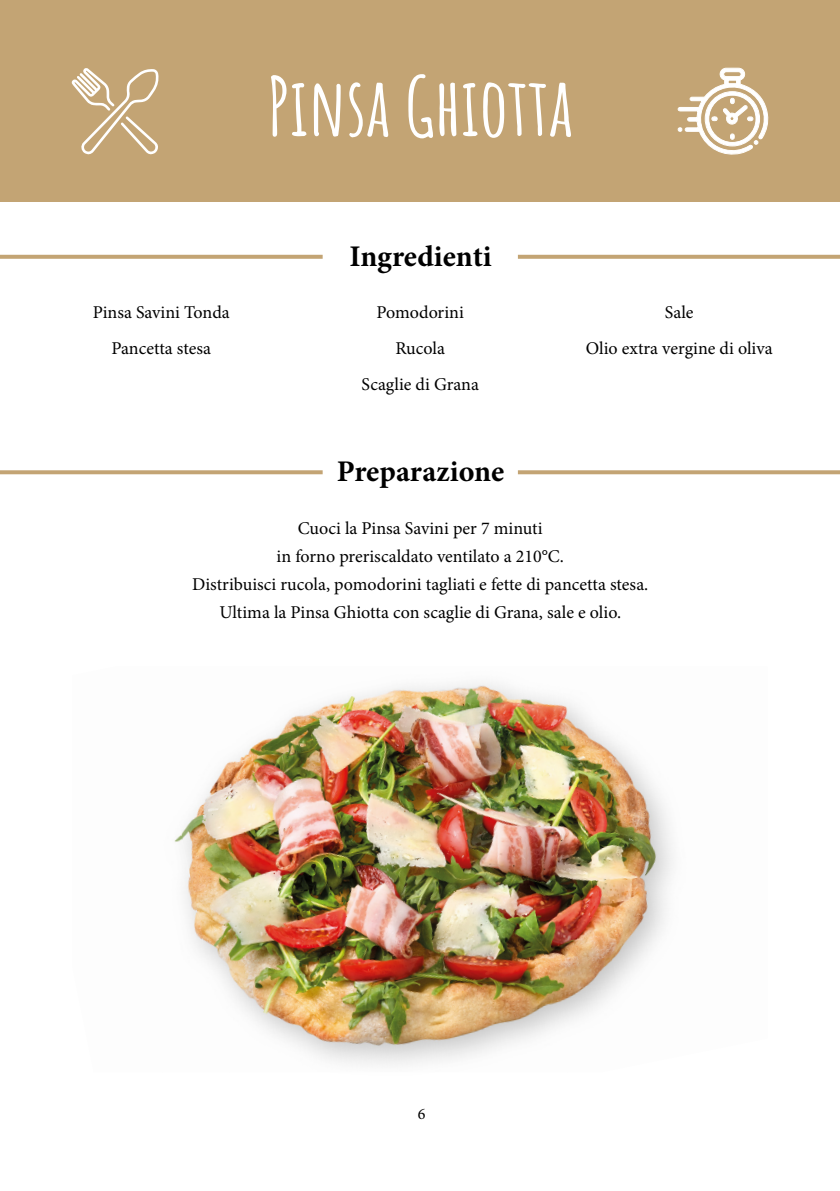
<style>
.page{position:relative;width:840px;height:1191px;background:#fff}
.page>*{position:absolute;margin:0;border:0;box-sizing:border-box;transform-origin:0 0}
.t1{font:700 80px "Amatic SC";color:#fff}
.t2{font:700 30px "Minion Pro";color:#000}
.t3{font:18px/36px "Minion Pro";color:#000;text-align:center}
.t4{font:16px "Minion Pro";color:#000}
</style>
<div class="page">
<img style="left:230px;top:682px;width:255px;height:194px">
<img style="left:485px;top:682px;width:67px;height:194px">
<img style="left:174px;top:761px;width:56px;height:195px">
<img style="left:552px;top:698px;width:122px;height:324px">
<img style="left:203px;top:876px;width:364px;height:189px">
<div style="left:0;top:0;width:839px;height:201px;background:#c3a474"></div>
<svg style="left:0;top:470px;width:322px;height:4px"></svg>
<svg style="left:0;top:255px;width:322px;height:4px"></svg>
<svg style="left:517px;top:470px;width:322px;height:4px"></svg>
<svg style="left:517px;top:255px;width:322px;height:4px"></svg>
<svg style="left:677px;top:68px;width:91px;height:87px"></svg>
<svg style="left:72px;top:68px;width:87px;height:86px"></svg>
<h1 class="t1" style="left:267px;top:45px;width:307px">Pinsa Ghiotta</h1>
<h2 class="t2" style="left:349px;top:235px;width:143px">Ingredienti</h2>
<p class="t3" style="left:93px;top:295px;width:138px">Pinsa Savini Tonda<br>Pancetta stesa</p>
<p class="t3" style="left:361px;top:295px;width:119px">Pomodorini<br>Rucola<br>Scaglie di Grana</p>
<p class="t3" style="left:585px;top:295px;width:188px">Sale<br>Olio extra vergine di oliva</p>
<h2 class="t2" style="left:336px;top:450px;width:169px">Preparazione</h2>
<p class="t3" style="left:192px;top:514px;width:457px;line-height:28px">Cuoci la Pinsa Savini per 7 minuti<br>in forno preriscaldato ventilato a 210°C.<br>Distribuisci rucola, pomodorini tagliati e fette di pancetta stesa.<br>Ultima la Pinsa Ghiotta con scaglie di Grana, sale e olio.</p>
<p class="t4" style="left:417px;top:1103px;width:9px">6</p>
</div>
